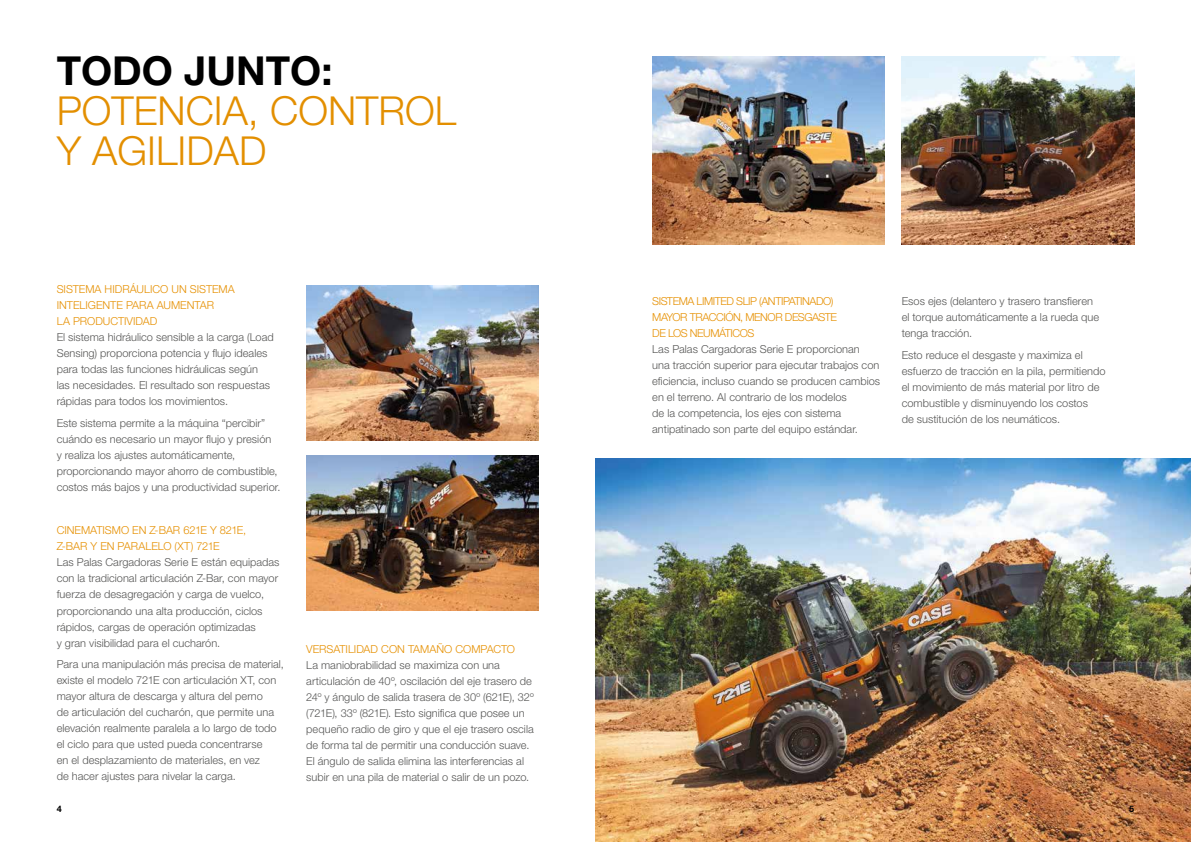
<style>
.page{position:relative;width:1191px;height:842px;background:#fff}
.page>*{position:absolute;margin:0;border:0;box-sizing:border-box;transform-origin:0 0}
.t1{font:300 40px/40px "Helvetica Neue LT Std";color:#e38f00}
.t2{font:700 40px "Helvetica Neue LT Std";color:#000}
.t3{font:300 11px/16px "Helvetica Neue LT Std";color:#575756}
.t4{font:300 11px/16px "Helvetica Neue LT Std";letter-spacing:-.01em;color:#e69000}
.t5{font:300 11px/16px "Helvetica Neue LT Std";letter-spacing:-.04em;color:#e69000}
.t6{font:700 9px "Helvetica Neue LT Std";color:#000}
</style>
<div class="page">
<img style="left:306px;top:285px;width:233px;height:155px">
<img style="left:901px;top:57px;width:233px;height:187px">
<img style="left:306px;top:456px;width:233px;height:154px">
<img style="left:652px;top:57px;width:232px;height:187px">
<img style="left:595px;top:458px;width:596px;height:384px">
<h1 class="t2" style="left:57px;top:46px;width:277px">TODO JUNTO:</h1>
<h1 class="t1" style="left:57px;top:90px;width:401px">POTENCIA, CONTROL<br>Y AGILIDAD</h1>
<p class="t4" style="left:57px;top:281px;width:179px">SISTEMA HIDRÁULICO UN SISTEMA<br>INTELIGENTE PARA AUMENTAR<br>LA PRODUCTIVIDAD</p>
<p class="t3" style="left:57px;top:329px;width:218px">El sistema hidráulico sensible a la carga (Load Sensing) proporciona potencia y flujo ideales para todas las funciones hidráulicas según las necesidades. El resultado son respuestas rápidas para todos los movimientos.</p>
<p class="t3" style="left:57px;top:415px;width:225px">Este sistema permite a la máquina “percibir” cuándo es necesario un mayor flujo y presión<br>y realiza los ajustes automáticamente, proporcionando mayor ahorro de combustible, costos más bajos y una productividad superior.</p>
<p class="t4" style="left:57px;top:522px;width:191px">CINEMATISMO EN Z-BAR 621E Y 821E,<br>Z-BAR Y EN PARALELO (XT) 721E</p>
<p class="t3" style="left:57px;top:554px;width:224px">Las Palas Cargadoras Serie E están equipadas con la tradicional articulación Z-Bar, con mayor fuerza de desagregación y carga de vuelco, proporcionando una alta producción, ciclos rápidos, cargas de operación optimizadas<br>y gran visibilidad para el cucharón.</p>
<p class="t3" style="left:57px;top:656px;width:228px">Para una manipulación más precisa de material, existe el modelo 721E con articulación XT, con mayor altura de descarga y altura del perno<br>de articulación del cucharón, que permite una elevación realmente paralela a lo largo de todo el ciclo para que usted pueda concentrarse<br>en el desplazamiento de materiales, en vez<br>de hacer ajustes para nivelar la carga.</p>
<p class="t4" style="left:306px;top:640px;width:210px">VERSATILIDAD CON TAMAÑO COMPACTO</p>
<p class="t3" style="left:306px;top:656px;width:229px">La maniobrabilidad se maximiza con una articulación de 40º, oscilación del eje trasero de 24º y ángulo de salida trasera de 30º (621E), 32º (721E), 33º (821E). Esto significa que posee un pequeño radio de giro y que el eje trasero oscila de forma tal de permitir una conducción suave.<br>El ángulo de salida elimina las interferencias al subir en una pila de material o salir de un pozo.</p>
<p class="t5" style="left:652px;top:293px;width:186px">SISTEMA LIMITED SLIP (ANTIPATINADO)<br>MAYOR TRACCIÓN, MENOR DESGASTE<br>DE LOS NEUMÁTICOS</p>
<p class="t3" style="left:652px;top:341px;width:229px">Las Palas Cargadoras Serie E proporcionan<br>una tracción superior para ejecutar trabajos con eficiencia, incluso cuando se producen cambios en el terreno. Al contrario de los modelos<br>de la competencia, los ejes con sistema antipatinado son parte del equipo estándar.</p>
<p class="t3" style="left:901px;top:293px;width:199px">Esos ejes (delantero y trasero transfieren el torque automáticamente a la rueda que tenga tracción.</p>
<p class="t3" style="left:901px;top:347px;width:205px">Esto reduce el desgaste y maximiza el esfuerzo de tracción en la pila, permitiendo el movimiento de más material por litro de combustible y disminuyendo los costos<br>de sustitución de los neumáticos.</p>
<p class="t6" style="left:57px;top:803px;width:7px">4</p>
<p class="t6" style="left:1129px;top:803px;width:7px">5</p>
</div>
